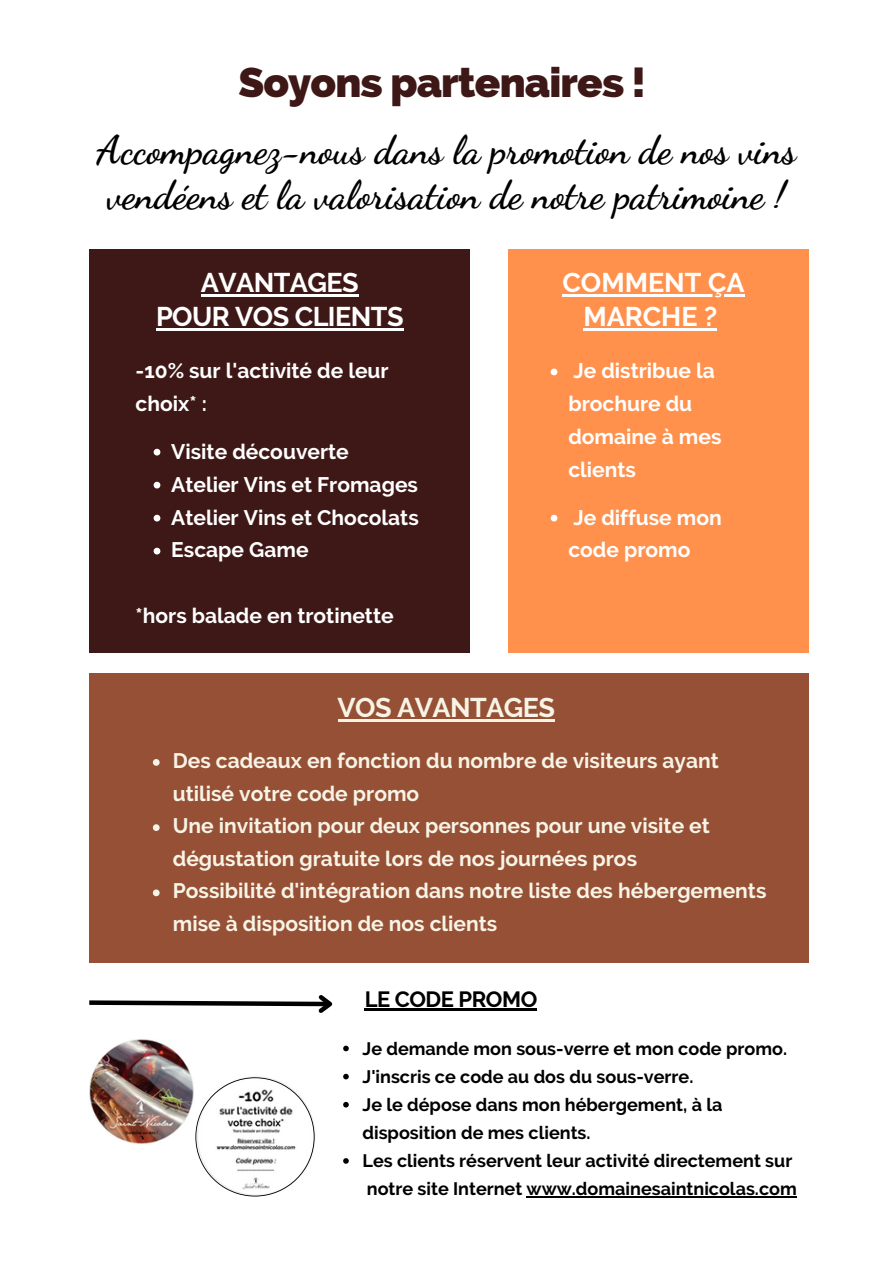
<style>
.page{position:relative;width:893px;height:1264px;background:#fff}
.page>*{position:absolute;margin:0;border:0;box-sizing:border-box;transform-origin:0 0}
.t1{font:800 42px "Raleway";letter-spacing:-.02em;color:#3e1816}
.t2{font:700 39px/45px "Dancing Script";color:#000}
.t3{font:700 27px/33.8px "Raleway";letter-spacing:-.02em;color:#fff;text-align:center}
.t4{font:700 27px/33.8px "Raleway";color:#fff;text-align:center}
.t5{font:700 27px "Raleway";letter-spacing:-.02em;color:#f7f4e6}
.t6{font:700 22.05px "Raleway";letter-spacing:-.02em;color:#000}
.t7{font:700 21px/32.5px "Raleway";color:#f7f4e6}
.t8{font:700 21px/33px "Raleway";color:#fff}
.t9{font:700 18px/28px "Raleway";color:#000}
</style>
<div class="page">
<div style="left:89px;top:249px;width:381px;height:403px;background:#3e1816"></div>
<div style="left:508px;top:249px;width:301px;height:403px;background:#ff914d"></div>
<div style="left:89px;top:673px;width:719px;height:289px;background:#965036"></div>
<img style="left:89px;top:1039px;width:105px;height:105px">
<hr style="left:364px;top:1008px;width:173px;height:2px;background:#000">
<svg style="left:89px;top:995px;width:244px;height:18px"></svg>
<svg style="left:195px;top:1077px;width:119px;height:119px"></svg>
<hr style="left:201px;top:294px;width:157px;height:2px;background:#fff">
<hr style="left:156px;top:328px;width:247px;height:2px;background:#fff">
<svg style="left:154px;top:449px;width:6px;height:6px"></svg>
<svg style="left:154px;top:482px;width:6px;height:6px"></svg>
<svg style="left:154px;top:515px;width:6px;height:6px"></svg>
<svg style="left:154px;top:547px;width:6px;height:7px"></svg>
<hr style="left:337px;top:719px;width:217px;height:2px;background:#f7f4e6">
<svg style="left:153px;top:759px;width:7px;height:6px"></svg>
<svg style="left:153px;top:824px;width:7px;height:7px"></svg>
<svg style="left:153px;top:889px;width:7px;height:7px"></svg>
<hr style="left:562px;top:294px;width:182px;height:2px;background:#fff">
<hr style="left:583px;top:328px;width:134px;height:2px;background:#fff">
<svg style="left:550px;top:368px;width:7px;height:7px"></svg>
<svg style="left:550px;top:515px;width:7px;height:6px"></svg>
<svg style="left:343px;top:1045px;width:6px;height:6px"></svg>
<svg style="left:343px;top:1073px;width:6px;height:6px"></svg>
<svg style="left:343px;top:1101px;width:6px;height:6px"></svg>
<svg style="left:343px;top:1158px;width:6px;height:5px"></svg>
<hr style="left:526px;top:1196px;width:270px;height:1px;background:#000">
<h1 class="t1" style="left:238px;top:58px;width:409px">Soyons partenaires !</h1>
<h2 class="t2" style="left:96px;top:127px;width:701px">Accompagnez-nous dans la promotion de nos vins vendéens et la valorisation de notre patrimoine !</h2>
<p class="t3" style="left:156px;top:265px;width:249px">AVANTAGES<br>POUR VOS CLIENTS</p>
<p class="t8" style="left:136px;top:354px;width:254px">-10% sur l'activité de leur choix* :</p>
<p class="t8" style="left:171px;top:434px;width:249px">Visite découverte<br>Atelier Vins et Fromages<br>Atelier Vins et Chocolats<br>Escape Game</p>
<p class="t8" style="left:136px;top:599px;width:259px">*hors balade en trotinette</p>
<p class="t4" style="left:562px;top:265px;width:184px">COMMENT ÇA<br>MARCHE ?</p>
<p class="t8" style="left:568px;top:354px;width:155px">Je distribue la brochure du domaine à mes clients</p>
<p class="t8" style="left:568px;top:500px;width:155px">Je diffuse mon code promo</p>
<p class="t5" style="left:337px;top:691px;width:219px">VOS AVANTAGES</p>
<p class="t7" style="left:173px;top:744px;width:595px">Des cadeaux en fonction du nombre de visiteurs ayant utilisé votre code promo<br>Une invitation pour deux personnes pour une visite et dégustation gratuite lors de nos journées pros<br>Possibilité d'intégration dans notre liste des hébergements mise à disposition de nos clients</p>
<p class="t6" style="left:364px;top:985px;width:174px">LE CODE PROMO</p>
<p class="t9" style="left:362px;top:1034px;width:436px">Je demande mon sous-verre et mon code promo.<br>J'inscris ce code au dos du sous-verre.<br>Je le dépose dans mon hébergement, à la disposition de mes clients.<br>Les clients réservent leur activité directement sur notre site Internet www.domainesaintnicolas.com</p>
</div>
